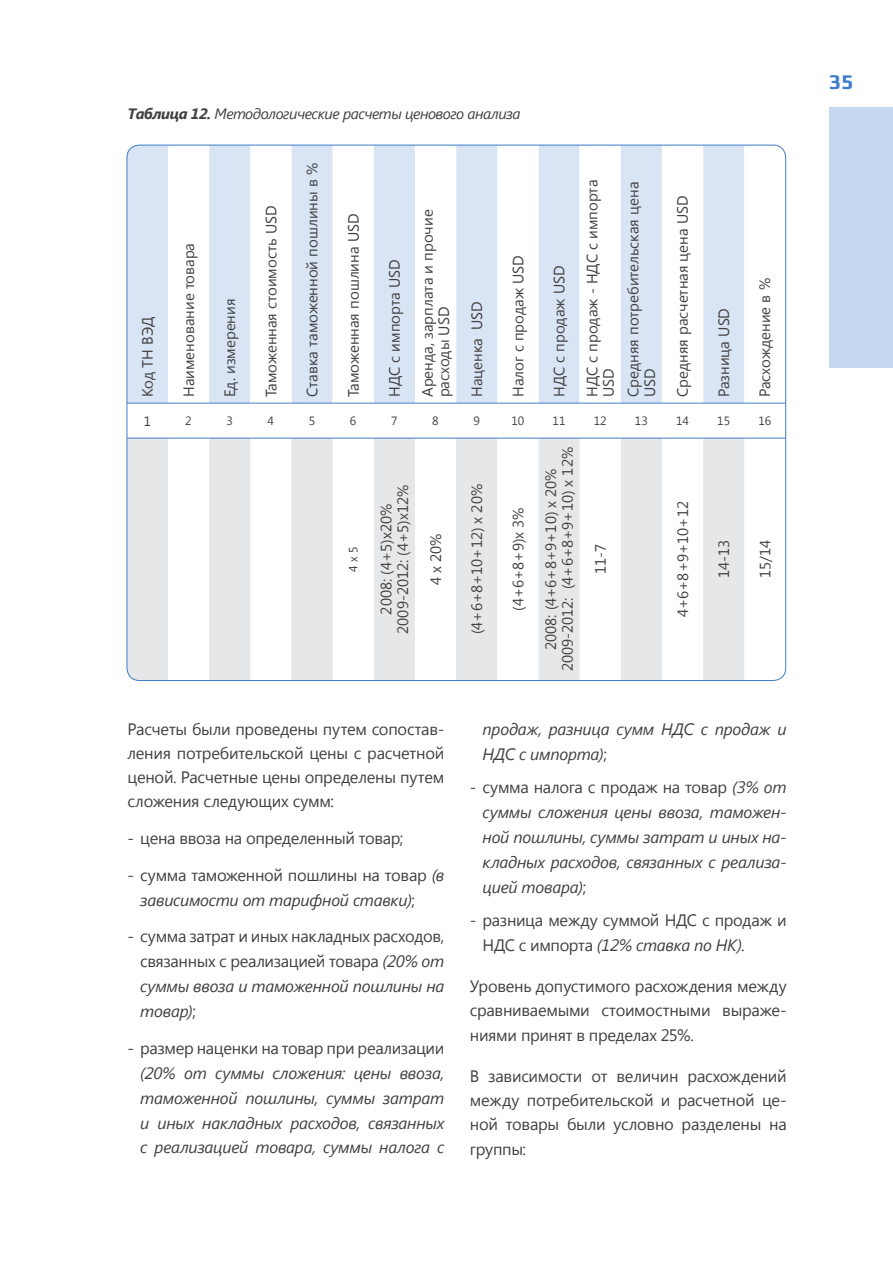
<style>
.page{position:relative;width:893px;height:1263px;background:#fff}
.page>*{position:absolute;margin:0;border:0;box-sizing:border-box;transform-origin:0 0}
.t1{font:700 21px "Play";color:#407cca}
.t2{font:16.5px/24.9px "Segoe UI";letter-spacing:-.02em;color:#414042;text-align:justify}
.t3{font:italic 16.5px/24.9px "Segoe UI";letter-spacing:-.015em;color:#414042;text-align:justify}
.t4{font:15px/32.8px "Segoe UI";color:#414042}
.t5{font:italic 15px "Segoe UI";letter-spacing:-.03em;color:#414042}
.t6{font:13.5px "Segoe UI";color:#414042}
.t7{font:12px "Segoe UI";color:#414042}
.s1{font-weight:700}
.s2{font-style:italic}
.s3{font-style:normal}
</style>
<div class="page">
<div style="left:829px;top:108px;width:64px;height:260px;background:#c6d8ef"></div>
<div style="left:128px;top:146px;width:40px;height:257px;background:#d9e5f4"></div>
<svg style="left:168px;top:146px;width:617px;height:534px"></svg>
<svg style="left:168px;top:404px;width:616px;height:34px"></svg>
<svg style="left:128px;top:439px;width:616px;height:241px;fill:#e6e7e8"></svg>
<hr style="left:127px;top:403px;width:41px;height:1px;background:#407cca">
<hr style="left:168px;top:403px;width:41px;height:1px;background:#407cca">
<hr style="left:209px;top:403px;width:41px;height:1px;background:#407cca">
<hr style="left:250px;top:403px;width:41px;height:1px;background:#407cca">
<hr style="left:291px;top:403px;width:42px;height:1px;background:#407cca">
<hr style="left:333px;top:403px;width:41px;height:1px;background:#407cca">
<hr style="left:374px;top:403px;width:41px;height:1px;background:#407cca">
<hr style="left:415px;top:403px;width:41px;height:1px;background:#407cca">
<hr style="left:456px;top:403px;width:41px;height:1px;background:#407cca">
<hr style="left:497px;top:403px;width:41px;height:1px;background:#407cca">
<hr style="left:538px;top:403px;width:42px;height:1px;background:#407cca">
<hr style="left:580px;top:403px;width:41px;height:1px;background:#407cca">
<hr style="left:621px;top:403px;width:41px;height:1px;background:#407cca">
<hr style="left:662px;top:403px;width:41px;height:1px;background:#407cca">
<hr style="left:703px;top:403px;width:41px;height:1px;background:#407cca">
<hr style="left:744px;top:403px;width:41px;height:1px;background:#407cca">
<hr style="left:127px;top:438px;width:41px;height:1px;background:#407cca">
<hr style="left:168px;top:438px;width:41px;height:1px;background:#407cca">
<hr style="left:209px;top:438px;width:41px;height:1px;background:#407cca">
<hr style="left:250px;top:438px;width:41px;height:1px;background:#407cca">
<hr style="left:291px;top:438px;width:42px;height:1px;background:#407cca">
<hr style="left:333px;top:438px;width:41px;height:1px;background:#407cca">
<hr style="left:374px;top:438px;width:41px;height:1px;background:#407cca">
<hr style="left:415px;top:438px;width:41px;height:1px;background:#407cca">
<hr style="left:456px;top:438px;width:41px;height:1px;background:#407cca">
<hr style="left:497px;top:438px;width:41px;height:1px;background:#407cca">
<hr style="left:538px;top:438px;width:42px;height:1px;background:#407cca">
<hr style="left:580px;top:438px;width:41px;height:1px;background:#407cca">
<hr style="left:621px;top:438px;width:41px;height:1px;background:#407cca">
<hr style="left:662px;top:438px;width:41px;height:1px;background:#407cca">
<hr style="left:703px;top:438px;width:41px;height:1px;background:#407cca">
<hr style="left:744px;top:438px;width:41px;height:1px;background:#407cca">
<div style="left:115px;top:133px;width:683px;height:560px;border:12px solid #fff;border-radius:19px"></div>
<p class="t5" style="left:127px;top:103px;width:395px"><span class="s1">Таблица 12.</span> Методологические расчеты ценового анализа</p>
<p class="t4" style="left:130px;top:397px;width:82px;rotate:-90deg">Код ТН ВЭД</p>
<p class="t4" style="left:172px;top:397px;width:156px;rotate:-90deg">Наименование товара</p>
<p class="t4" style="left:213px;top:397px;width:100px;rotate:-90deg">Ед. измерения</p>
<p class="t4" style="left:254px;top:397px;width:193px;rotate:-90deg">Таможенная стоимость USD</p>
<p class="t4" style="left:295px;top:397px;width:236px;rotate:-90deg">Ставка таможенной пошлины в %</p>
<p class="t4" style="left:336px;top:397px;width:185px;rotate:-90deg">Таможенная пошлина USD</p>
<p class="t4" style="left:377px;top:397px;width:189px;rotate:-90deg">НДС с импорта USD<br>Аренда, зарплата и прочие</p>
<p class="t4" style="left:427px;top:397px;width:97px;rotate:-90deg">расходы USD<br>Наценка USD</p>
<p class="t4" style="left:501px;top:397px;width:143px;rotate:-90deg">Налог с продаж USD</p>
<p class="t4" style="left:542px;top:397px;width:219px;rotate:-90deg">НДС с продаж USD<br>НДС с продаж - НДС с импорта</p>
<p class="t4" style="left:596px;top:397px;width:217px;line-height:24.6px;rotate:-90deg">USD<br>Средняя потребительская цена</p>
<p class="t4" style="left:633px;top:397px;width:203px;rotate:-90deg">USD<br>Средняя расчетная цена USD</p>
<p class="t4" style="left:707px;top:397px;width:91px;rotate:-90deg">Разница USD</p>
<p class="t4" style="left:748px;top:397px;width:120px;rotate:-90deg">Расхождение в %</p>
<p class="t6" style="left:144px;top:411px;width:9px">1</p>
<p class="t7" style="left:185px;top:412px;width:8px">2</p>
<p class="t7" style="left:226px;top:412px;width:8px">3</p>
<p class="t7" style="left:268px;top:412px;width:8px">4</p>
<p class="t7" style="left:309px;top:412px;width:8px">5</p>
<p class="t7" style="left:350px;top:412px;width:8px">6</p>
<p class="t7" style="left:391px;top:412px;width:8px">7</p>
<p class="t7" style="left:432px;top:412px;width:8px">8</p>
<p class="t7" style="left:473px;top:412px;width:8px">9</p>
<p class="t7" style="left:511px;top:412px;width:14px">10</p>
<p class="t7" style="left:553px;top:412px;width:14px">11</p>
<p class="t7" style="left:594px;top:412px;width:14px">12</p>
<p class="t7" style="left:635px;top:412px;width:14px">13</p>
<p class="t7" style="left:676px;top:412px;width:14px">14</p>
<p class="t7" style="left:717px;top:412px;width:14px">15</p>
<p class="t7" style="left:758px;top:412px;width:14px">16</p>
<p class="t7" style="left:345px;top:572px;width:27px;rotate:-90deg">4 х 5</p>
<p class="t4" style="left:377px;top:634px;width:150px;line-height:16.5px;text-align:center;rotate:-90deg">2008: (4+5)х20%<br>2009-2012: (4+5)х12%</p>
<p class="t4" style="left:419px;top:585px;width:53px;rotate:-90deg">4 х 20%</p>
<p class="t2" style="left:128px;top:716px;width:318px;line-height:24px">Расчеты были проведены путем сопостав&shy;ления потребительской цены с расчетной ценой. Расчетные цены определены путем сложения следующих сумм:</p>
<p class="t2" style="left:128px;top:825px;width:277px">- цена ввоза на определенный товар;</p>
<p class="t2" style="left:140px;top:861px;width:306px;text-indent:-13px">- сумма таможенной пошлины на товар <span class="s2">(в зависимости от тарифной ставки)</span>;</p>
<p class="t2" style="left:140px;top:923px;width:306px;text-indent:-13px">- сумма затрат и иных накладных расходов, связанных с реализацией товара <span class="s2">(20% от суммы ввоза и таможенной пошлины на товар)</span>;</p>
<p class="t2" style="left:127px;top:1035px;width:318px">- размер наценки на товар при реализации</p>
<p class="t3" style="left:140px;top:1060px;width:306px">(20% от суммы сложения: цены ввоза, таможенной пошлины, суммы затрат и иных накладных расходов, связанных с реализацией товара, суммы налога с</p>
<p class="t4" style="left:460px;top:634px;width:152px;rotate:-90deg">(4+6+8+10+12) х 20%</p>
<p class="t4" style="left:550px;top:671px;width:226px;text-align:center;rotate:-90deg">2009-2012: (4+6+8+9+10) х 12%<br>11-7</p>
<p class="t4" style="left:501px;top:650px;width:183px;text-align:center;rotate:-90deg">(4+6+8+9)х 3%<br>2008: (4+6+8+9+10) х 20%</p>
<p class="t4" style="left:666px;top:617px;width:117px;rotate:-90deg">4+6+8+9+10+12</p>
<p class="t4" style="left:707px;top:578px;width:40px;rotate:-90deg">14-13</p>
<p class="t4" style="left:748px;top:578px;width:40px;rotate:-90deg">15/14</p>
<p class="t3" style="left:483px;top:716px;width:306px">продаж, разница сумм НДС с продаж и<br>НДС с импорта)<span class="s3">;</span></p>
<p class="t3" style="left:483px;top:774px;width:306px;text-indent:-13px"><span class="s3">- сумма налога с продаж на товар</span> (3% от суммы сложения цены ввоза, таможен&shy;ной пошлины, суммы затрат и иных на&shy;кладных расходов, связанных с реализа&shy;цией товара)<span class="s3">;</span></p>
<p class="t2" style="left:483px;top:907px;width:306px;text-indent:-13px">- разница между суммой НДС с продаж и<br>НДС с импорта <span class="s2">(12% ставка по НК)</span>.</p>
<p class="t2" style="left:470px;top:973px;width:318px;line-height:24.5px">Уровень допустимого расхождения между сравниваемыми стоимостными выраже&shy;ниями принят в пределах 25%.</p>
<p class="t2" style="left:470px;top:1063px;width:318px;line-height:24.3px">В зависимости от величин расхождений между потребительской и расчетной це&shy;ной товары были условно разделены на группы:</p>
<p class="t1" style="left:829px;top:69px;width:26px">35</p>
</div>
